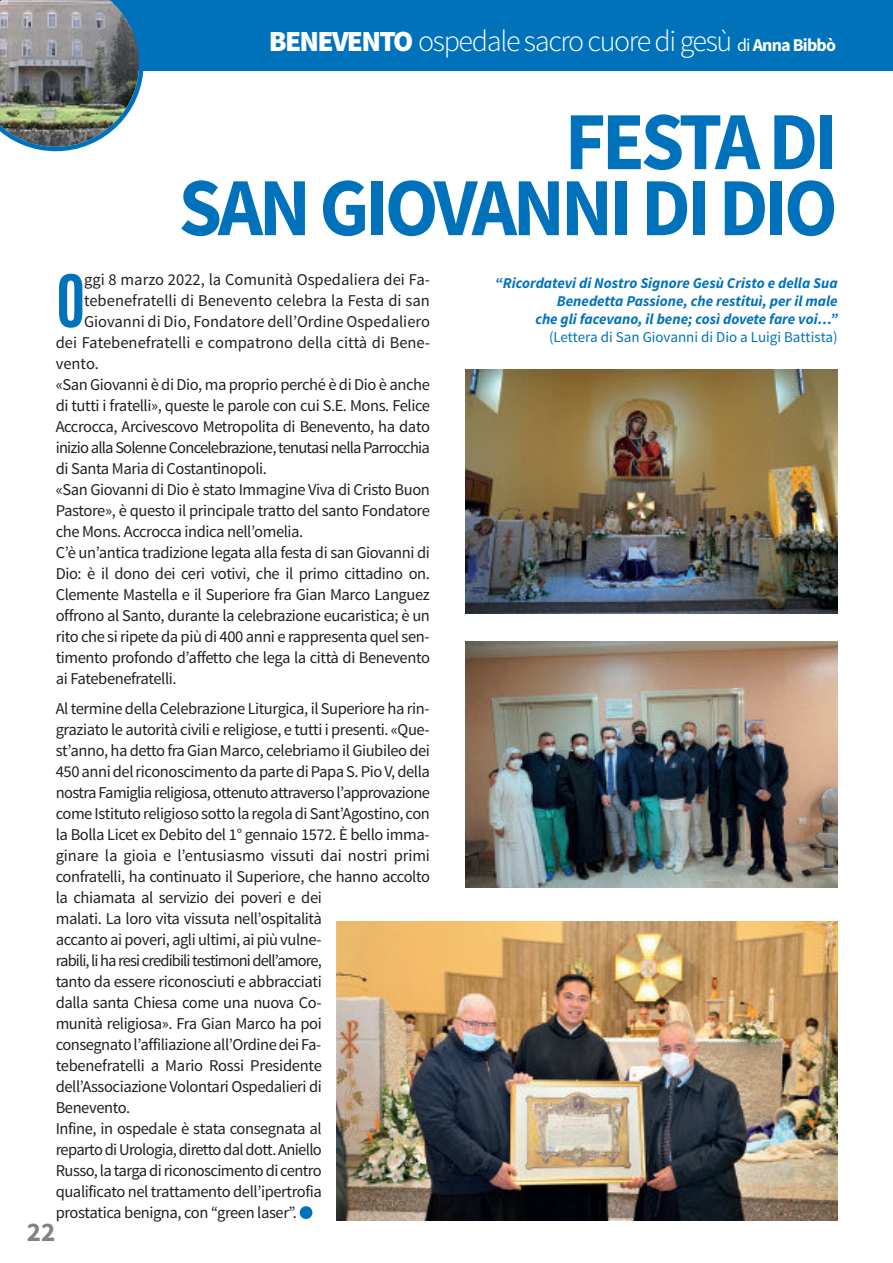
<style>
.page{position:relative;width:893px;height:1263px;background:#fff}
.page>*{position:absolute;margin:0;border:0;box-sizing:border-box;transform-origin:0 0}
.t1{font:700 82.5px/66px "Source Sans Pro";letter-spacing:-.05em;color:#0072bc;text-align:right;scale:.95 1}
.t2{font:700 61.5px "Antonio";color:#0072bc}
.t3{font:300 30px "Source Sans Pro";letter-spacing:-.045em;color:#fff}
.t4{font:700 27px "Source Sans Pro";color:#808285}
.t5{font:16.5px/21px "Source Sans Pro";letter-spacing:-.025em;color:#231f20}
.t6{font:16.5px "Source Sans Pro";color:#231f20}
.t7{font:16.5px "Source Sans Pro";letter-spacing:-.045em;color:#231f20}
.t8{font:italic 700 15px/18px "Source Sans Pro";color:#0072bc;text-align:right}
.t9{font:15px "Source Sans Pro";color:#0072bc}
.s1{font-weight:900;font-size:29.25px}
.s2{font-weight:400;font-size:18px}
.s3{font-weight:700;font-size:18px}
</style>
<div class="page">
<div style="left:0;top:0;width:892px;height:71px;background:#0072bc"></div>
<img style="left:0;top:0;width:144px;height:151px">
<img style="left:465px;top:369px;width:373px;height:244px">
<img style="left:465px;top:642px;width:373px;height:245px">
<img style="left:337px;top:921px;width:501px;height:299px">
<div style="left:300px;top:1206px;width:12px;height:13px;background:#0072bc;border-radius:50%"></div>
<h3 class="t3" style="left:269px;top:23px;width:569px"><span class="s1">BENEVENTO</span> ospedalesacrocuoredigesù <span class="s2">di</span> <span class="s3">Anna Bibbò</span></h3>
<h1 class="t1" style="left:179px;top:112px;width:695px">FESTA DI<br>SAN GIOVANNI DI DIO</h1>
<h2 class="t2" style="left:56px;top:270px;width:32px">O</h2>
<p class="t6" style="left:84px;top:269px;width:347px">ggi 8 marzo 2022, la Comunità ospedaliera dei Fa-</p>
<p class="t6" style="left:84px;top:290px;width:347px">tebenefratelli di benevento celebra la Festa di san</p>
<p class="t6" style="left:84px;top:311px;width:347px">giovanni di Dio, Fondatore dell’ordine ospedaliero</p>
<p class="t6" style="left:56px;top:332px;width:376px">dei Fatebenefratelli e compatrono della città di bene-</p>
<p class="t5" style="left:56px;top:353px;width:45px">vento.</p>
<p class="t5" style="left:56px;top:374px;width:376px">«San giovanni è di Dio, ma proprio perché è di Dio è anche</p>
<p class="t5" style="left:56px;top:395px;width:376px">di tutti i fratelli», queste le parole con cui S.e. Mons. Felice</p>
<p class="t5" style="left:56px;top:416px;width:376px">Accrocca, Arcivescovo Metropolita di benevento, ha dato</p>
<p class="t7" style="left:56px;top:437px;width:376px">inizioallaSolenneConcelebrazione,tenutasinellaparrocchia</p>
<p class="t5" style="left:56px;top:458px;width:213px">di Santa Maria di Costantinopoli.</p>
<p class="t5" style="left:56px;top:479px;width:376px">«San giovanni di Dio è stato immagine viva di Cristo buon</p>
<p class="t5" style="left:56px;top:500px;width:376px">pastore», è questo il principale tratto del santo Fondatore</p>
<p class="t5" style="left:56px;top:521px;width:249px">che Mons. Accrocca indica nell’omelia.</p>
<p class="t5" style="left:56px;top:542px;width:376px">C’è un’antica tradizione legata alla festa di san giovanni di</p>
<p class="t5" style="left:56px;top:563px;width:376px">Dio: è il dono dei ceri votivi, che il primo cittadino on.</p>
<p class="t5" style="left:56px;top:584px;width:376px">Clemente Mastella e il Superiore fra gian Marco languez</p>
<p class="t5" style="left:56px;top:605px;width:376px">offrono al Santo, durante la celebrazione eucaristica; è un</p>
<p class="t5" style="left:56px;top:626px;width:375px">rito che si ripete da più di 400 anni e rappresenta quel sen-</p>
<p class="t5" style="left:56px;top:647px;width:376px">timento profondo d’affetto che lega la città di benevento</p>
<p class="t5" style="left:56px;top:668px;width:122px">ai Fatebenefratelli.</p>
<p class="t5" style="left:56px;top:698px;width:376px">Al termine della Celebrazione liturgica, il Superiore ha rin&shy;graziato le autorità civili e religiose, e tutti i presenti. «Que&shy;st’anno, ha detto fra gian Marco, celebriamo il giubileo dei 450annidelriconoscimentodapartedipapaS.piov,della nostraFamigliareligiosa,ottenutoattraversol’approvazione comeistitutoreligiososottolaregoladiSant’Agostino, con la bolla licet ex Debito del 1° gennaio 1572. È bello imma&shy;ginare la gioia e l’entusiasmo vissuti dai nostri primi confratelli, ha continuato il Superiore, che hanno accolto la chiamata al servizio dei poveri e dei<br>malati. la loro vita vissuta nell’ospitalità<br>accanto ai poveri, agli ultimi, ai più vulne&shy;rabili,liharesicredibilitestimonidell’amore,<br>tanto da essere riconosciuti e abbracciati<br>dalla santa Chiesa come una nuova Co-<br>munità religiosa». Fra gian Marco ha poi consegnatol’affiliazioneall’ordinedeiFa-<br>tebenefratelli a Mario rossi presidente dell’Associazione volontari ospedalieri di<br>benevento.<br>infine, in ospedale è stata consegnata al repartodiUrologia,direttodaldott.Aniello russo,latargadiriconoscimentodicentro<br>qualificato nel trattamento dell’ipertrofia<br>prostatica benigna, con “green laser”.</p>
<h3 class="t4" style="left:27px;top:1214px;width:30px">22</h3>
<p class="t8" style="left:495px;top:274px;width:344px">“Ricordatevi di Nostro Signore Gesù Cristo e della Sua<br>Benedetta Passione, che restituì, per il male<br>che gli facevano, il bene; così dovete fare voi…”</p>
<p class="t9" style="left:549px;top:327px;width:290px">(lettera di San giovanni di Dio a luigi battista)</p>
</div>
